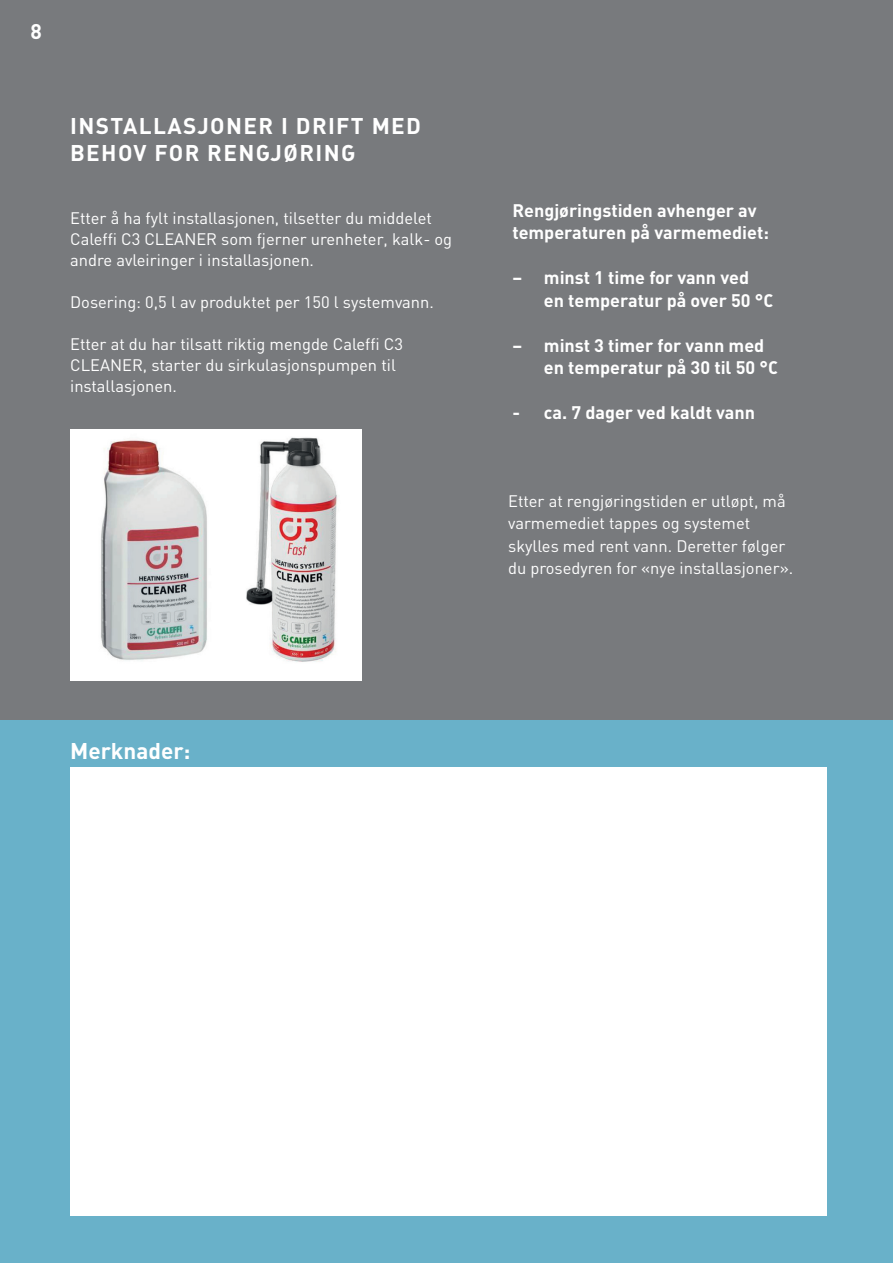
<style>
.page{position:relative;width:893px;height:1263px;background:#fff}
.page>*{position:absolute;margin:0;border:0;box-sizing:border-box;transform-origin:0 0}
.t1{font:700 22.5px/27px "DIN";letter-spacing:.06em;color:#fff}
.t2{font:700 22.5px "DIN";color:#fff}
.t3{font:700 21px "DIN";color:#fff}
.t4{font:700 18px/22.5px "DIN";color:#fff}
.t5{font:16.5px/21px "DIN";color:#fff}
</style>
<div class="page">
<div style="left:0;top:0;width:893px;height:755px;background:#787a7d"></div>
<div style="left:0;top:721px;width:893px;height:542px;background:#69b1c9"></div>
<img style="left:70px;top:429px;width:291px;height:251px">
<div style="left:70px;top:767px;width:757px;height:449px;background:#fff"></div>
<p class="t3" style="left:30px;top:17px;width:13px">8</p>
<p class="t1" style="left:70px;top:111px;width:352px">INSTALLASJONER I DRIFT MED<br>BEHOV FOR RENGJØRING</p>
<p class="t5" style="left:70px;top:207px;width:384px">Etter å ha fylt installasjonen, tilsetter du middelet<br>Caleffi C3 CLEANER som fjerner urenheter, kalk- og andre avleiringer i installasjonen.</p>
<p class="t5" style="left:70px;top:291px;width:365px">Dosering: 0,5 l av produktet per 150 l systemvann.</p>
<p class="t5" style="left:70px;top:333px;width:334px">Etter at du har tilsatt riktig mengde Caleffi C3<br>CLEANER, starter du sirkulasjonspumpen til installasjonen.</p>
<p class="t4" style="left:512px;top:198px;width:258px">Rengjøringstiden avhenger av temperaturen på varmemediet:</p>
<p class="t4" style="left:512px;top:266px;width:238px">– minst 1 time for vann ved</p>
<p class="t4" style="left:544px;top:288px;width:231px">en temperatur på over 50 °C</p>
<p class="t4" style="left:512px;top:333px;width:253px">– minst 3 timer for vann med</p>
<p class="t4" style="left:544px;top:356px;width:236px">en temperatur på 30 til 50 °C</p>
<p class="t4" style="left:512px;top:401px;width:244px">- ca. 7 dager ved kaldt vann</p>
<p class="t5" style="left:508px;top:489px;width:287px;line-height:22.5px">Etter at rengjøringstiden er utløpt, må varmemediet tappes og systemet skylles med rent vann. Deretter følger du prosedyren for «nye installasjoner».</p>
<p class="t2" style="left:70px;top:736px;width:122px">Merknader:</p>
</div>
